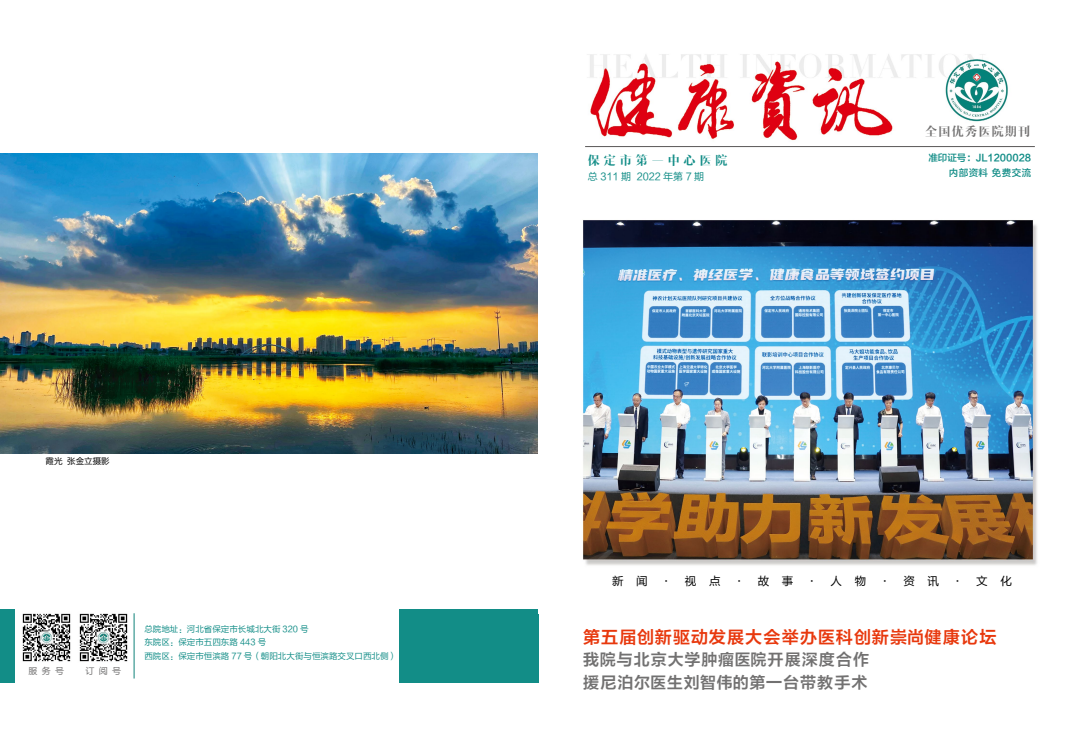
<style>
.page{position:relative;width:1078px;height:738px;background:#fff}
.page>*{position:absolute;margin:0;border:0;box-sizing:border-box;transform-origin:0 0}
.t1{font:17.1px "FZLTZCHK GBK1 0";letter-spacing:.06em;color:#e8380d}
.t2{font:16px/23px "FZLTZCHK GBK1 0";letter-spacing:.06em;color:#727171}
.t3{font:12.8px "MF Jun Ya Noncommercial";letter-spacing:.245em;color:#128d87;scale:1.25 1}
.t4{font:12.8px "MF Jun Ya Noncommercial";letter-spacing:.08em;color:#727171;scale:1.25 1}
.t5{font:11.5px "FZLTHJW GB1 0";color:#000}
.t6{font:10px "FZLTHJW GB1 0";color:#128d87}
.t7{font:9.5px/15px "FZLTZHK GBK1 0";color:#128d87;text-align:right}
.t8{font:9px "FZLTHJW GB1 0";color:#727171}
.t9{font:8.5px/13.5px "FZLTHJW GB1 0";color:#128d87}
.t10{font:8.5px "FZLTHJW GB1 0";color:#000}
</style>
<div class="page">
<div style="left:0;top:609px;width:15px;height:73px;background:#128d87"></div>
<img style="left:0;top:153px;width:538px;height:300px">
<img style="left:22px;top:613px;width:49px;height:49px">
<img style="left:79px;top:613px;width:49px;height:49px">
<div style="left:399px;top:609px;width:140px;height:73px;background:#128d87"></div>
<hr style="left:134px;top:612px;width:1px;height:66px;background:#10827a">
<img style="left:582px;top:54px;width:455px;height:511px">
<hr style="left:585px;top:146px;width:449px;height:1px;background:#595757">
<p class="t10" style="left:46px;top:456px;width:66px">霞光 张金立摄影</p>
<p class="t8" style="left:29px;top:665px;width:37px">服 务 号</p>
<p class="t8" style="left:86px;top:665px;width:37px">订 阅 号</p>
<p class="t9" style="left:144px;top:621px;width:254px">总院地址：河北省保定市长城北大街 320 号<br>东院区：保定市五四东路 443 号<br>西院区：保定市恒滨路 77 号（朝阳北大街与恒滨路交叉口西北侧）</p>
<h3 class="t3" style="left:588px;top:152px;width:113px">保定市第一中心医院</h3>
<p class="t6" style="left:588px;top:171px;width:118px">总 311 期 2022 年第 7 期</p>
<h3 class="t4" style="left:925px;top:124px;width:85px">全国优秀医院期刊</h3>
<p class="t7" style="left:928px;top:151px;width:104px">准印证号：JL1200028内部资料 免费交流</p>
<h3 class="t5" style="left:612px;top:574px;width:401px">新 闻 · 视 点 · 故 事 · 人 物 · 资 讯 · 文 化</h3>
<h1 class="t1" style="left:583px;top:626px;width:414px">第五届创新驱动发展大会举办医科创新崇尚健康论坛</h1>
<h2 class="t2" style="left:583px;top:647px;width:287px">我院与北京大学肿瘤医院开展深度合作援尼泊尔医生刘智伟的第一台带教手术</h2>
</div>
